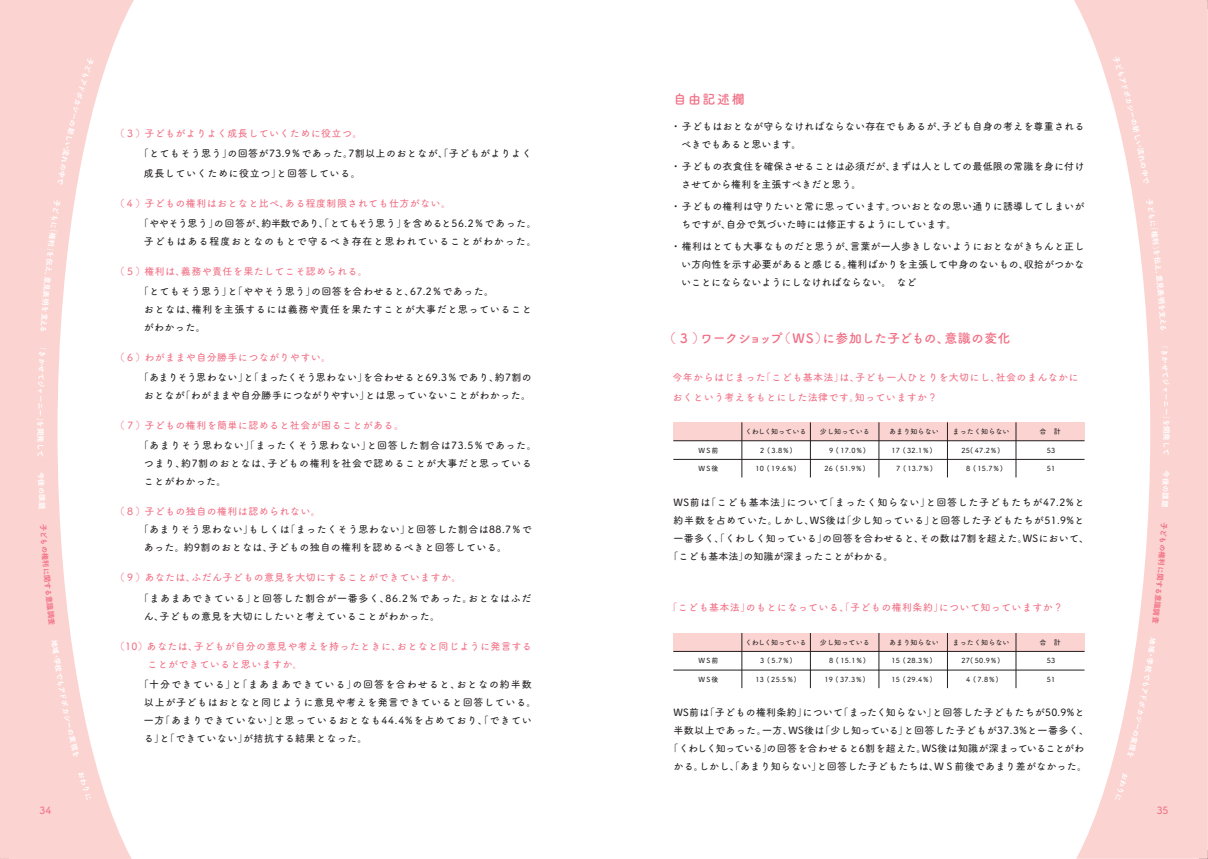
<style>
.page{position:relative;width:1208px;height:859px;background:#fff}
.page>*{position:absolute;margin:0;border:0;box-sizing:border-box;transform-origin:0 0}
.t1{font:13px "Tsuku A Rd Gothic Std B";letter-spacing:-.04em;color:#f17085}
.t2{font:13px "Tsuku A Rd Gothic Std B";color:#f17085}
.t3{font:10px/18px "Tsuku A Rd Gothic Std D";letter-spacing:.04em;color:#231f20}
.t4{font:10px/20px "Tsuku A Rd Gothic Std D";letter-spacing:.04em;color:#f17085}
.t5{font:10px/18px "Tsuku A Rd Gothic Std D";letter-spacing:.02em;color:#231f20}
.t6{font:10px/18px "Tsuku A Rd Gothic Std D";letter-spacing:.075em;color:#231f20}
.t7{font:10px/18px "Tsuku A Rd Gothic Std D";letter-spacing:.065em;color:#231f20}
.t8{font:10px/18px "Tsuku A Rd Gothic Std D";letter-spacing:.095em;color:#231f20;text-align:center}
.t9{font:10px/18px "Tsuku A Rd Gothic Std D";letter-spacing:.07em;color:#231f20}
.t10{font:10px "Tsuku A Rd Gothic Std D";color:#231f20}
.t11{font:7.5px "Tsuku A Rd Gothic Std E";letter-spacing:-.025em;color:#fff}
.t12{font:7.5px "Tsuku A Rd Gothic Std E";color:#f17085}
.t13{font:7px "Tsuku A Rd Gothic Std D";letter-spacing:.02em;color:#231f20}
.t14{font:7px "Tsuku A Rd Gothic Std D";letter-spacing:-.03em;color:#231f20}
</style>
<div class="page">
<div style="left:673px;top:422px;width:411px;height:19px;background:#fbd3d1"></div>
<hr style="left:673px;top:440px;width:411px;height:1px;background:#231f20">
<hr style="left:673px;top:459px;width:411px;height:1px;background:#231f20">
<hr style="left:741px;top:422px;width:1px;height:55px;background:#231f20">
<hr style="left:810px;top:422px;width:1px;height:55px;background:#231f20">
<hr style="left:878px;top:422px;width:1px;height:55px;background:#231f20">
<hr style="left:947px;top:422px;width:1px;height:55px;background:#231f20">
<hr style="left:1015px;top:422px;width:1px;height:55px;background:#231f20">
<div style="left:673px;top:633px;width:411px;height:18px;background:#fbd3d1"></div>
<hr style="left:673px;top:651px;width:411px;height:1px;background:#231f20">
<hr style="left:673px;top:670px;width:411px;height:1px;background:#231f20">
<hr style="left:741px;top:633px;width:1px;height:55px;background:#231f20">
<hr style="left:810px;top:633px;width:1px;height:55px;background:#231f20">
<hr style="left:878px;top:633px;width:1px;height:55px;background:#231f20">
<hr style="left:947px;top:633px;width:1px;height:55px;background:#231f20">
<hr style="left:1015px;top:633px;width:1px;height:55px;background:#231f20">
<svg style="left:1073px;top:0;width:134px;height:859px;fill:#fbd3d1"></svg>
<svg style="left:0;top:0;width:134px;height:859px;fill:#fbd3d1"></svg>
<svg style="left:1112px;top:56px;width:37px;height:128px"></svg>
<svg style="left:1146px;top:198px;width:11px;height:33px"></svg>
<svg style="left:1156px;top:282px;width:9px;height:21px"></svg>
<svg style="left:1161px;top:346px;width:7px;height:9px"></svg>
<svg style="left:1163px;top:449px;width:6px;height:6px"></svg>
<svg style="left:1162px;top:471px;width:7px;height:6px"></svg>
<svg style="left:1160px;top:522px;width:7px;height:7px"></svg>
<svg style="left:1156px;top:559px;width:9px;height:21px"></svg>
<svg style="left:1152px;top:608px;width:8px;height:15px"></svg>
<svg style="left:1127px;top:638px;width:29px;height:120px"></svg>
<svg style="left:1114px;top:773px;width:14px;height:28px"></svg>
<svg style="left:57px;top:57px;width:37px;height:128px"></svg>
<svg style="left:53px;top:199px;width:8px;height:8px"></svg>
<svg style="left:45px;top:258px;width:8px;height:16px"></svg>
<svg style="left:39px;top:348px;width:7px;height:8px"></svg>
<svg style="left:38px;top:451px;width:5px;height:5px"></svg>
<svg style="left:39px;top:501px;width:7px;height:8px"></svg>
<svg style="left:40px;top:524px;width:7px;height:7px"></svg>
<svg style="left:42px;top:560px;width:9px;height:22px"></svg>
<svg style="left:47px;top:610px;width:9px;height:15px"></svg>
<svg style="left:51px;top:639px;width:29px;height:118px"></svg>
<svg style="left:78px;top:772px;width:14px;height:28px"></svg>
<p class="t11" style="left:62px;top:208px;width:27px;rotate:98deg">ども「に</p>
<p class="t11" style="left:59px;top:233px;width:27px;rotate:97deg">権利を」</p>
<p class="t11" style="left:54px;top:276px;width:31px;rotate:95deg">意見表明</p>
<p class="t11" style="left:51px;top:306px;width:29px;rotate:94deg">を支える</p>
<p class="t11" style="left:48px;top:358px;width:31px;rotate:92deg">かせてジ</p>
<p class="t11" style="left:47px;top:387px;width:31px;rotate:91deg">ャーニー</p>
<p class="t11" style="left:47px;top:417px;width:35px;rotate:90deg">を」開発し</p>
<p class="t11" style="left:47px;top:472px;width:31px;rotate:88deg">今後の課</p>
<p class="t12" style="left:49px;top:530px;width:31px;rotate:86deg">どもの権</p>
<p class="t12" style="left:53px;top:582px;width:30px;rotate:84deg">する意識</p>
<p class="t4" style="left:115px;top:122px;width:249px">（３）子どもがよりよく成長していくために役立つ。</p>
<p class="t3" style="left:144px;top:142px;width:389px;line-height:20px;text-indent:-5px">「とてもそう思う」の回答が73.9％であった。7割以上のおとなが、「子どもがよりよく成長していくために役立つ」と回答している。</p>
<p class="t4" style="left:115px;top:192px;width:338px">（４）子どもの権利はおとなと比べ、ある程度制限されても仕方がない。</p>
<p class="t8" style="left:139px;top:213px;width:399px">「ややそう思う」の回答が、約半数であり、「とてもそう思う」を含めると56.2％であった。子どもはある程度おとなのもとで守るべき存在と思われていることがわかった。</p>
<p class="t4" style="left:115px;top:260px;width:255px">（５）権利は、義務や責任を果たしてこそ認められる。</p>
<p class="t7" style="left:144px;top:281px;width:389px;text-indent:-5px">「とてもそう思う」と「ややそう思う」の回答を合わせると、67.2％であった。<br>おとなは、権利を主張するには義務や責任を果たすことが大事だと思っていることがわかった。</p>
<p class="t4" style="left:115px;top:346px;width:218px">（６）わがままや自分勝手につながりやすい。</p>
<p class="t3" style="left:139px;top:367px;width:394px;text-align:center">「あまりそう思わない」と「まったくそう思わない」を合わせると69.3％であり、約7割のおとなが「わがままや自分勝手につながりやすい」とは思っていないことがわかった。</p>
<p class="t4" style="left:115px;top:414px;width:291px">（７）子どもの権利を簡単に認めると社会が困ることがある。</p>
<p class="t3" style="left:144px;top:435px;width:394px;text-indent:-5px">「あまりそう思わない」「まったくそう思わない」と回答した割合は73.5％であった。つまり、約7割のおとなは、子どもの権利を社会で認めることが大事だと思っていることがわかった。</p>
<p class="t4" style="left:115px;top:500px;width:208px">（８）子どもの独自の権利は認められない。</p>
<p class="t3" style="left:144px;top:519px;width:390px;text-indent:-5px">「あまりそう思わない」もしくは「まったくそう思わない」と回答した割合は88.7％であった。約9割のおとなは、子どもの独自の権利を認めるべきと回答している。</p>
<p class="t4" style="left:115px;top:566px;width:348px">（９）あなたは、ふだん子どもの意見を大切にすることができていますか。</p>
<p class="t9" style="left:144px;top:588px;width:389px;text-indent:-5px">「まあまあできている」と回答した割合が一番多く、86.2％であった。おとなはふだん、子どもの意見を大切にしたいと考えていることがわかった。</p>
<p class="t4" style="left:120px;top:636px;width:414px;line-height:18px;text-indent:-5px">（10）あなたは、子どもが自分の意見や考えを持ったときに、おとなと同じように発言する　　 ことができていると思いますか｡</p>
<p class="t6" style="left:144px;top:674px;width:394px;text-indent:-5px">「十分できている」と「まあまあできている」の回答を合わせると、おとなの約半数以上が子どもはおとなと同じように意見や考えを発言できていると回答している。一方「あまりできていない」と思っているおとなも44.4%を占めており、「できている」と「できていない」が拮抗する結果となった。</p>
<h1 class="t2" style="left:673px;top:89px;width:73px">自由記述欄</h1>
<p class="t5" style="left:681px;top:116px;width:404px;text-indent:-10px">・ 子どもはおとなが守らなければならない存在でもあるが、子ども自身の考えを尊重されるべきでもあると思います。</p>
<p class="t5" style="left:681px;top:156px;width:404px;text-indent:-10px">・ 子どもの衣食住を確保させることは必須だが、まずは人としての最低限の常識を身に付けさせてから権利を主張すべきだと思う。</p>
<p class="t5" style="left:681px;top:196px;width:404px;text-indent:-10px">・ 子どもの権利は守りたいと常に思っています。ついおとなの思い通りに誘導してしまいがちですが、自分で気づいた時には修正するようにしています。</p>
<p class="t3" style="left:681px;top:236px;width:404px;text-align:justify;text-indent:-10px">・ 権利はとても大事なものだと思うが、言葉が一人歩きしないようにおとながきちんと正しい方向性を示す必要があると感じる。権利ばかりを主張して中身のないもの、収拾がつかないことにならないようにしなければならない。　など</p>
<h1 class="t1" style="left:663px;top:328px;width:349px">（３）ワークショップ（WS）に参加した子どもの、意識の変化</h1>
<p class="t4" style="left:672px;top:366px;width:408px">今年からはじまった「こども基本法」は、子ども一人ひとりを大切にし、社会のまんなかにおくという考えをもとにした法律です。知っていますか？</p>
<p class="t13" style="left:698px;top:444px;width:22px">WS前</p>
<p class="t13" style="left:698px;top:463px;width:22px">WS後</p>
<p class="t14" style="left:745px;top:426px;width:63px">くわしく知っている</p>
<p class="t13" style="left:820px;top:426px;width:51px">少し知っている</p>
<p class="t13" style="left:760px;top:444px;width:34px">2 ( 3.8％)</p>
<p class="t13" style="left:755px;top:463px;width:43px">10 ( 19.6％)</p>
<p class="t13" style="left:829px;top:444px;width:38px">9 ( 17.0％)</p>
<p class="t13" style="left:824px;top:463px;width:43px">26 ( 51.9％)</p>
<p class="t13" style="left:889px;top:426px;width:51px">あまり知らない</p>
<p class="t13" style="left:891px;top:444px;width:43px">17 ( 32.1％)</p>
<p class="t13" style="left:896px;top:463px;width:38px">7 ( 13.7％)</p>
<p class="t13" style="left:952px;top:426px;width:58px">まったく知らない</p>
<p class="t13" style="left:961px;top:444px;width:40px">25( 47.2％)</p>
<p class="t13" style="left:966px;top:463px;width:38px">8 ( 15.7％)</p>
<p class="t13" style="left:1039px;top:426px;width:23px">合　計</p>
<p class="t13" style="left:1046px;top:444px;width:10px">53</p>
<p class="t13" style="left:1046px;top:463px;width:10px">51</p>
<p class="t7" style="left:673px;top:492px;width:412px">WS前は「こども基本法」について「まったく知らない」と回答した子どもたちが47.2%と</p>
<p class="t3" style="left:673px;top:510px;width:412px">約半数を占めていた。しかし、WS後は「少し知っている」と回答した子どもたちが51.9%と</p>
<p class="t5" style="left:673px;top:528px;width:417px">一番多く、「くわしく知っている」の回答を合わせると、その数は7割を超えた。WSにおいて、</p>
<p class="t10" style="left:668px;top:548px;width:226px">「こども基本法」の知識が深まったことがわかる。</p>
<p class="t4" style="left:667px;top:597px;width:397px">「こども基本法」のもとになっている、「子どもの権利条約」について知っていますか？</p>
<p class="t13" style="left:698px;top:655px;width:22px">WS前</p>
<p class="t13" style="left:698px;top:674px;width:22px">WS後</p>
<p class="t14" style="left:745px;top:637px;width:63px">くわしく知っている</p>
<p class="t13" style="left:820px;top:637px;width:51px">少し知っている</p>
<p class="t13" style="left:760px;top:655px;width:34px">3 ( 5.7％)</p>
<p class="t13" style="left:755px;top:674px;width:43px">13 ( 25.5％)</p>
<p class="t13" style="left:829px;top:655px;width:38px">8 ( 15.1％)</p>
<p class="t13" style="left:824px;top:674px;width:43px">19 ( 37.3％)</p>
<p class="t13" style="left:889px;top:637px;width:51px">あまり知らない</p>
<p class="t13" style="left:891px;top:655px;width:43px">15 ( 28.3％)</p>
<p class="t13" style="left:891px;top:674px;width:43px">15 ( 29.4％)</p>
<p class="t13" style="left:952px;top:637px;width:58px">まったく知らない</p>
<p class="t13" style="left:961px;top:655px;width:40px">27( 50.9％)</p>
<p class="t13" style="left:966px;top:674px;width:34px">4 ( 7.8％)</p>
<p class="t13" style="left:1039px;top:637px;width:23px">合　計</p>
<p class="t13" style="left:1046px;top:655px;width:10px">53</p>
<p class="t13" style="left:1046px;top:674px;width:10px">51</p>
<p class="t3" style="left:668px;top:703px;width:422px;text-align:center">WS前は「子どもの権利条約」について「まったく知らない」と回答した子どもたちが50.9%と半数以上であった。一方、WS後は「少し知っている」と回答した子どもが37.3%と一番多く、「くわしく知っている」の回答を合わせると6割を超えた。WS後は知識が深まっていることがわかる。しかし、「あまり知らない」と回答した子どもたちは、ＷＳ前後であまり差がなかった。</p>
<p class="t11" style="left:1160px;top:230px;width:27px;rotate:83deg">権利」を</p>
<p class="t11" style="left:1163px;top:256px;width:27px;rotate:84deg">伝え、意</p>
<p class="t11" style="left:1167px;top:303px;width:29px;rotate:86deg">を支える</p>
<p class="t11" style="left:1171px;top:356px;width:31px;rotate:88deg">かせてジ</p>
<p class="t11" style="left:1172px;top:386px;width:31px;rotate:89deg">ャーニー</p>
<p class="t11" style="left:1172px;top:415px;width:35px;rotate:90deg">」を開発し</p>
<p class="t11" style="left:1172px;top:478px;width:31px;rotate:92deg">後の課題</p>
<p class="t12" style="left:1169px;top:529px;width:31px;rotate:94deg">どもの権</p>
<p class="t12" style="left:1165px;top:581px;width:30px;rotate:96deg">する意識</p>
<p class="t4" style="left:39px;top:799px;width:13px">34</p>
<p class="t4" style="left:1156px;top:799px;width:13px">35</p>
</div>
